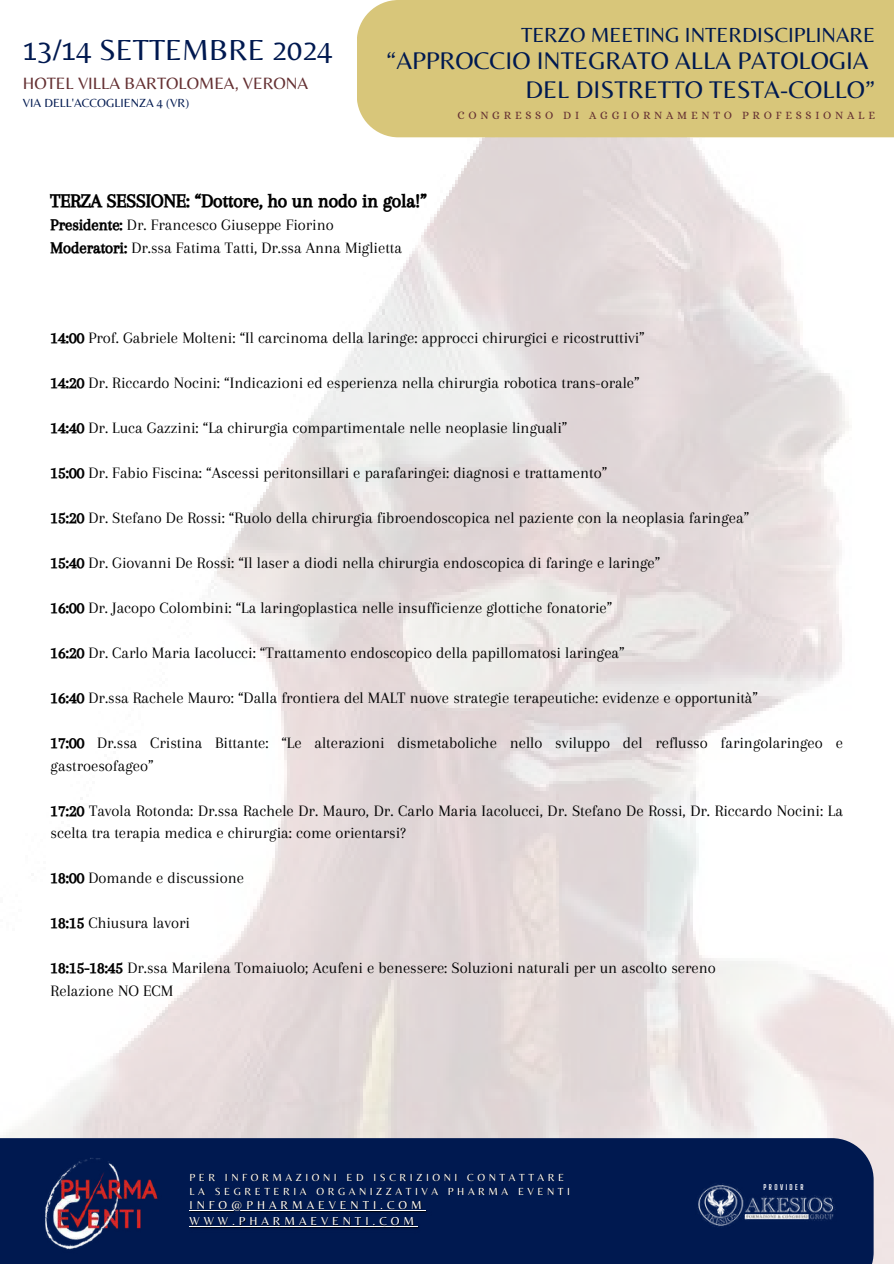
<style>
.page{position:relative;width:894px;height:1264px;background:#fff}
.page>*{position:absolute;margin:0;border:0;box-sizing:border-box;transform-origin:0 0}
.t1{font:30.15px "Belleza";color:#001950}
.t2{font:25.05px/28.2px "Belleza";color:#001950;text-align:right}
.t3{font:21.3px "Belleza";color:#001950}
.t4{font:19.5px "CA Generated";color:#000}
.t5{font:17.1px "Belleza";color:#643032}
.t6{font:16.5px/22.5px "Arapey";color:#000}
.t7{font:12.3px "Belleza";color:#001950}
.t8{font:12px/16px "Belleza";letter-spacing:.33em;color:#fff}
.t9{font:11.25px "Alice";letter-spacing:.33em;color:#643032}
.t10{font:10.65px/14.2px "Belleza";letter-spacing:.33em;color:#fff}
.t11{font:700 7.35px "Big Shoulders Display";letter-spacing:.33em;color:#fff}
.s1{font-family:"CA Generated"}
</style>
<div class="page">
<img style="left:0;top:0;width:893px;height:1263px">
<hr style="left:189px;top:1209px;width:236px;height:1px;background:#fff">
<hr style="left:189px;top:1225px;width:229px;height:1px;background:#fff">
<h1 class="t1" style="left:23px;top:32px;width:311px">13/14 SETTEMBRE 2024</h1>
<p class="t5" style="left:23px;top:73px;width:287px">HOTEL VILLA BARTOLOMEA, VERONA</p>
<p class="t7" style="left:23px;top:95px;width:168px">VIA DELL'ACCOGLIENZA 4 (VR)</p>
<p class="t3" style="left:521px;top:22px;width:355px">TERZO MEETING INTERDISCIPLINARE</p>
<h2 class="t2" style="left:386px;top:46px;width:490px">“APPROCCIO INTEGRATO ALLA PATOLOGIA<br>DEL DISTRETTO TESTA-COLLO”</h2>
<p class="t9" style="left:457px;top:109px;width:419px">CONGRESSO DI AGGIORNAMENTO PROFESSIONALE</p>
<p class="t4" style="left:51px;top:190px;width:378px">TERZA SESSIONE: “Dottore, ho un nodo in gola!”</p>
<p class="t6" style="left:51px;top:214px;width:353px"><span class="s1">Presidente:</span> Dr. Francesco Giuseppe Fiorino<br><span class="s1">Moderatori:</span> Dr.ssa Fatima Tatti, Dr.ssa Anna Miglietta</p>
<p class="t6" style="left:51px;top:326px;width:595px"><span class="s1">14:00</span> Prof. Gabriele Molteni: “Il carcinoma della laringe: approcci chirurgici e ricostruttivi”</p>
<p class="t6" style="left:51px;top:371px;width:590px"><span class="s1">14:20</span> Dr. Riccardo Nocini: “Indicazioni ed esperienza nella chirurgia robotica trans-orale”</p>
<p class="t6" style="left:51px;top:416px;width:518px"><span class="s1">14:40</span> Dr. Luca Gazzini: “La chirurgia compartimentale nelle neoplasie linguali”</p>
<p class="t6" style="left:51px;top:461px;width:558px"><span class="s1">15:00</span> Dr. Fabio Fiscina: “Ascessi peritonsillari e parafaringei: diagnosi e trattamento”</p>
<p class="t6" style="left:51px;top:506px;width:699px"><span class="s1">15:20</span> Dr. Stefano De Rossi: “Ruolo della chirurgia fibroendoscopica nel paziente con la neoplasia faringea”</p>
<p class="t6" style="left:51px;top:551px;width:611px"><span class="s1">15:40</span> Dr. Giovanni De Rossi: “Il laser a diodi nella chirurgia endoscopica di faringe e laringe”</p>
<p class="t6" style="left:51px;top:596px;width:563px"><span class="s1">16:00</span> Dr. Jacopo Colombini: “La laringoplastica nelle insufficienze glottiche fonatorie”</p>
<p class="t6" style="left:51px;top:641px;width:575px"><span class="s1">16:20</span> Dr. Carlo Maria Iacolucci: “Trattamento endoscopico della papillomatosi laringea”</p>
<p class="t6" style="left:51px;top:686px;width:708px"><span class="s1">16:40</span> Dr.ssa Rachele Mauro: “Dalla frontiera del MALT nuove strategie terapeutiche: evidenze e opportunità”</p>
<p class="t6" style="left:51px;top:731px;width:793px"><span class="s1">17:00</span> Dr.ssa Cristina Bittante: “Le alterazioni dismetaboliche nello sviluppo del reflusso faringolaringeo e gastroesofageo”</p>
<p class="t6" style="left:51px;top:799px;width:793px"><span class="s1">17:20</span> Tavola Rotonda: Dr.ssa Rachele Dr. Mauro, Dr. Carlo Maria Iacolucci, Dr. Stefano De Rossi, Dr. Riccardo Nocini: La scelta tra terapia medica e chirurgia: come orientarsi?</p>
<p class="t6" style="left:51px;top:866px;width:195px"><span class="s1">18:00</span> Domande e discussione</p>
<p class="t6" style="left:51px;top:911px;width:141px"><span class="s1">18:15</span> Chiusura lavori</p>
<p class="t6" style="left:51px;top:956px;width:666px"><span class="s1">18:15-18:45</span> Dr.ssa Marilena Tomaiuolo; Acufeni e benessere: Soluzioni naturali per un ascolto sereno<br>Relazione NO ECM</p>
<p class="t10" style="left:189px;top:1169px;width:382px">PER INFORMAZIONI ED ISCRIZIONI CONTATTARE<br>LA SEGRETERIA ORGANIZZATIVA PHARMA EVENTI</p>
<p class="t8" style="left:189px;top:1196px;width:234px">INFO@PHARMAEVENTI.COM<br>WWW.PHARMAEVENTI.COM</p>
<p class="t11" style="left:763px;top:1182px;width:41px">PROVIDER</p>
</div>
